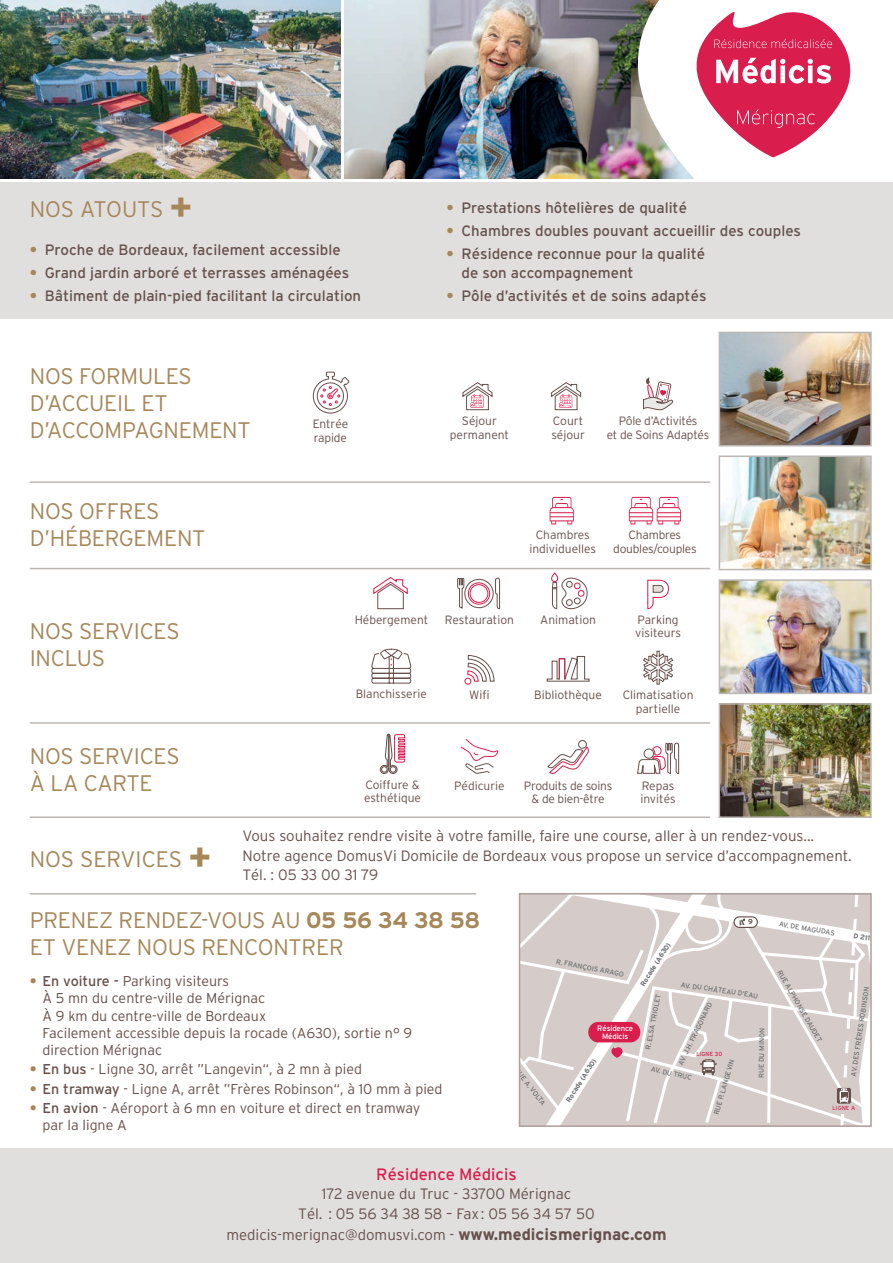
<style>
.page{position:relative;width:893px;height:1263px;background:#fff}
.page>*{position:absolute;margin:0;border:0;box-sizing:border-box;transform-origin:0 0}
.t1{font:300 22.5px/27px "Interstate";letter-spacing:-.01em;color:#a58759}
.t2{font:16.5px "Interstate";color:#d91d4d}
.t3{font:15px/18.8px "Interstate";color:#66504b}
.t4{font:300 15px/21px "Interstate";color:#66504b;text-align:center}
.t5{font:300 14.25px/17.2px "Interstate";color:#66504b}
.t6{font:300 12px/13.5px "Interstate";color:#66504b}
.t7{font:300 12px/13.5px "Interstate";letter-spacing:-.02em;color:#66504b;text-align:center}
.t8{font:7.8px/7.8px "Interstate";letter-spacing:-.02em;color:#fff;text-align:center}
.t9{font:700 7.2px "Interstate";color:#66504b}
.t10{font:7.05px "Interstate";color:#6c6d70}
.t11{font:700 7.05px "Interstate";color:#6c6d70}
.t12{font:5.85px "Interstate";color:#d91d4d}
.s1{font-weight:700;font-size:37.5px}
.s2{font-weight:700;color:#a58759}
.s3{font-weight:700}
.s4{font-weight:400}
.s5{font-weight:700;font-size:16.5px}
</style>
<div class="page">
<div style="left:0;top:1148px;width:893px;height:115px;background:#e1dfde"></div>
<img style="left:0;top:0;width:340px;height:179px">
<svg style="left:522px;top:896px;width:347px;height:228px;fill:#d5ccc9"></svg>
<div style="left:519px;top:893px;width:353px;height:234px;border:2px solid #ae9d98"></div>
<img style="left:722px;top:335px;width:147px;height:108px">
<div style="left:719px;top:332px;width:153px;height:114px;border:2px solid #bcb7b5"></div>
<img style="left:722px;top:582px;width:147px;height:109px">
<div style="left:719px;top:579px;width:153px;height:115px;border:2px solid #bcb7b5"></div>
<img style="left:722px;top:706px;width:147px;height:109px">
<div style="left:719px;top:703px;width:153px;height:115px;border:2px solid #bcb7b5"></div>
<hr style="left:30px;top:481px;width:680px;height:2px;background:#bcb7b5">
<hr style="left:30px;top:893px;width:446px;height:1px;background:#bcb7b5">
<hr style="left:30px;top:568px;width:680px;height:1px;background:#bcb7b5">
<hr style="left:30px;top:722px;width:680px;height:2px;background:#bcb7b5">
<hr style="left:30px;top:816px;width:680px;height:2px;background:#bcb7b5">
<svg style="left:464px;top:655px;width:31px;height:30px"></svg>
<img style="left:344px;top:0;width:249px;height:179px">
<img style="left:593px;top:0;width:300px;height:183px">
<svg style="left:676px;top:0;width:191px;height:157px"></svg>
<div style="left:0;top:183px;width:893px;height:136px;background:#e1dfde"></div>
<svg style="left:371px;top:649px;width:40px;height:35px"></svg>
<svg style="left:643px;top:377px;width:31px;height:33px"></svg>
<svg style="left:313px;top:372px;width:37px;height:42px"></svg>
<svg style="left:379px;top:733px;width:26px;height:41px"></svg>
<svg style="left:637px;top:743px;width:42px;height:31px"></svg>
<svg style="left:547px;top:740px;width:42px;height:34px"></svg>
<svg style="left:461px;top:739px;width:37px;height:35px"></svg>
<svg style="left:643px;top:650px;width:30px;height:35px"></svg>
<svg style="left:457px;top:577px;width:43px;height:32px"></svg>
<div style="left:470px;top:584px;width:18px;height:19px;border:1px solid #d91d4d;border-radius:50%"></div>
<div style="left:468px;top:582px;width:22px;height:22px;border:1px solid #d91d4d;border-radius:50%"></div>
<svg style="left:551px;top:572px;width:37px;height:38px"></svg>
<svg style="left:647px;top:579px;width:22px;height:30px"></svg>
<svg style="left:373px;top:577px;width:35px;height:32px"></svg>
<svg style="left:462px;top:382px;width:31px;height:28px"></svg>
<svg style="left:551px;top:382px;width:30px;height:28px"></svg>
<svg style="left:547px;top:656px;width:43px;height:26px"></svg>
<svg style="left:550px;top:497px;width:24px;height:27px"></svg>
<svg style="left:629px;top:497px;width:52px;height:27px"></svg>
<img style="left:722px;top:458px;width:147px;height:109px">
<div style="left:719px;top:455px;width:153px;height:115px;border:2px solid #bcb7b5"></div>
<p class="t1" style="left:30px;top:195px;width:164px">NOS ATOUTS <span class="s1">+</span></p>
<p class="t3" style="left:446px;top:199px;width:242px"><span class="s2">•</span> Prestations hôtelières de qualité</p>
<p class="t3" style="left:446px;top:222px;width:356px"><span class="s2">•</span> Chambres doubles pouvant accueillir des couples</p>
<p class="t3" style="left:461px;top:245px;width:245px;text-indent:-15px"><span class="s2">•</span> Résidence reconnue pour la qualité de son accompagnement</p>
<p class="t3" style="left:446px;top:286px;width:261px"><span class="s2">•</span> Pôle d’activités et de soins adaptés</p>
<p class="t3" style="left:30px;top:240px;width:312px"><span class="s2">•</span> Proche de Bordeaux, facilement accessible</p>
<p class="t3" style="left:30px;top:263px;width:321px"><span class="s2">•</span> Grand jardin arboré et terrasses aménagées</p>
<p class="t3" style="left:30px;top:286px;width:333px"><span class="s2">•</span> Bâtiment de plain-pied facilitant la circulation</p>
<p class="t1" style="left:30px;top:363px;width:223px">NOS FORMULES<br>D’ACCUEIL ET<br>D’ACCOMPAGNEMENT</p>
<p class="t1" style="left:30px;top:498px;width:177px">NOS OFFRES<br>D’HÉBERGEMENT</p>
<p class="t1" style="left:30px;top:617px;width:151px">NOS SERVICES<br>INCLUS</p>
<p class="t1" style="left:30px;top:742px;width:151px">NOS SERVICES<br>À LA CARTE</p>
<p class="t6" style="left:313px;top:417px;width:37px">Entrée rapide</p>
<p class="t6" style="left:450px;top:414px;width:61px;text-align:center">Séjour permanent</p>
<p class="t6" style="left:551px;top:414px;width:35px">Court séjour</p>
<p class="t7" style="left:607px;top:414px;width:104px">Pôle d’Activités<br>et de Soins Adaptés</p>
<p class="t6" style="left:529px;top:528px;width:68px;text-align:center">Chambres individuelles</p>
<p class="t7" style="left:613px;top:528px;width:85px">Chambres doubles/couples</p>
<p class="t6" style="left:355px;top:613px;width:75px">Hébergement</p>
<p class="t6" style="left:445px;top:613px;width:70px">Restauration</p>
<p class="t6" style="left:540px;top:613px;width:57px">Animation</p>
<p class="t6" style="left:635px;top:613px;width:47px">Parking visiteurs</p>
<p class="t6" style="left:356px;top:687px;width:73px">Blanchisserie</p>
<p class="t6" style="left:469px;top:688px;width:22px">Wifi</p>
<p class="t6" style="left:534px;top:688px;width:69px">Bibliothèque</p>
<p class="t6" style="left:623px;top:688px;width:72px;text-align:center">Climatisation partielle</p>
<p class="t6" style="left:364px;top:778px;width:59px">Coiffure &amp; esthétique</p>
<p class="t6" style="left:640px;top:779px;width:37px">Repas invités</p>
<p class="t6" style="left:454px;top:779px;width:52px">Pédicurie</p>
<p class="t7" style="left:524px;top:779px;width:90px">Produits de soins &amp; de bien-être</p>
<p class="t1" style="left:30px;top:846px;width:183px">NOS SERVICES <span class="s1">+</span></p>
<p class="t4" style="left:242px;top:825px;width:573px">Vous souhaitez rendre visite à votre famille, faire une course, aller à un rendez-vous...</p>
<p class="t4" style="left:242px;top:845px;width:611px">Notre agence DomusVi Domicile de Bordeaux vous propose un service d’accompagnement.</p>
<p class="t4" style="left:242px;top:864px;width:137px">Tél. : 05 33 00 31 79</p>
<p class="t1" style="left:30px;top:906px;width:452px">PRENEZ RENDEZ-VOUS AU <span class="s3">05 56 34 38 58</span></p>
<p class="t1" style="left:30px;top:933px;width:315px">ET VENEZ NOUS RENCONTRER</p>
<p class="t5" style="left:43px;top:972px;width:371px;text-indent:-13px"><span class="s2">•</span> <span class="s4">En voiture -</span> Parking visiteurs<br>À 5 mn du centre-ville de Mérignac<br>À 9 km du centre-ville de Bordeaux<br>Facilement accessible depuis la rocade (A630), sortie n° 9 direction Mérignac</p>
<p class="t5" style="left:30px;top:1061px;width:334px"><span class="s2">•</span> <span class="s4">En bus</span> - Ligne 30, arrêt ”Langevin“, à 2 mn à pied</p>
<p class="t5" style="left:30px;top:1080px;width:414px"><span class="s2">•</span> <span class="s4">En tramway</span> - Ligne A, arrêt ”Frères Robinson“, à 10 mm à pied</p>
<p class="t5" style="left:43px;top:1099px;width:379px;text-indent:-13px"><span class="s2">•</span> <span class="s4">En avion</span> - Aéroport à 6 mn en voiture et direct en tramway par la ligne A</p>
<p class="t9" style="left:748px;top:918px;width:6px">9</p>
<p class="t11" style="left:639px;top:983px;width:52px;rotate:-58deg">Rocade (A630)</p>
<p class="t10" style="left:557px;top:957px;width:70px;rotate:11deg">R. FRANÇOIS ARAGO</p>
<p class="t10" style="left:681px;top:981px;width:80px;rotate:8deg">AV. DU CHÂTEAU D’EAU</p>
<p class="t10" style="left:644px;top:1049px;width:58px;rotate:-79deg">R. ELSA TRIOLET</p>
<p class="t10" style="left:677px;top:1063px;width:70px;rotate:-64deg">VA . J.H. FRAGONARD</p>
<p class="t8" style="left:597px;top:1024px;width:37px">Résidence<br>Médicis</p>
<p class="t10" style="left:757px;top:1078px;width:51px;rotate:-89deg">RUE DU MINON</p>
<p class="t12" style="left:696px;top:1050px;width:27px">LIGNE 30</p>
<p class="t11" style="left:565px;top:1099px;width:52px;rotate:-58deg">Rocade (A630)</p>
<p class="t10" style="left:520px;top:1066px;width:47px;rotate:52deg">RUE A. VOLTA</p>
<p class="t10" style="left:712px;top:1114px;width:59px;rotate:-74deg">RUE P. LANGEVIN</p>
<p class="t10" style="left:652px;top:1065px;width:43px;rotate:13deg">AV. DU TRUC</p>
<p class="t10" style="left:780px;top:920px;width:58px;rotate:9deg">AV. DE MAGUDAS</p>
<p class="t10" style="left:783px;top:968px;width:84px;rotate:60deg">RUE ALPHONSE DAUDET</p>
<p class="t11" style="left:854px;top:932px;width:18px;rotate:9deg">D 211</p>
<p class="t10" style="left:850px;top:1076px;width:92px;rotate:-82deg">AV. DES FRÈRES ROBINSON</p>
<p class="t12" style="left:832px;top:1105px;width:24px">LIGNE A</p>
<p class="t2" style="left:376px;top:1164px;width:142px">Résidence Médicis</p>
<p class="t4" style="left:322px;top:1183px;width:251px">172 avenue du Truc - 33700 Mérignac</p>
<p class="t4" style="left:226px;top:1203px;width:442px">Tél. : 05 56 34 38 58 – Fax: 05 56 34 57 50 medicis-merignac@domusvi.com - <span class="s5">www.medicismerignac.com</span></p>
</div>
